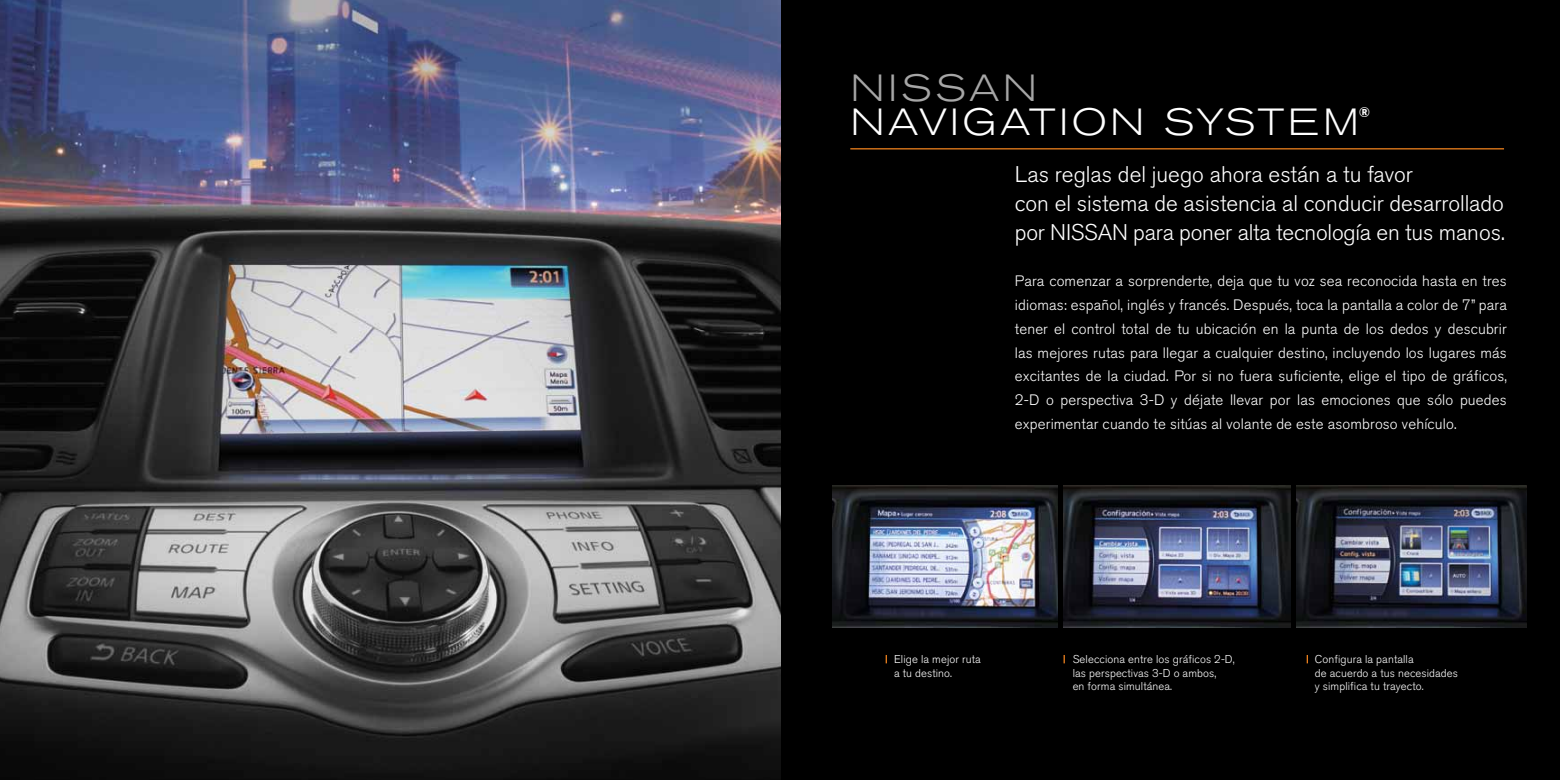
<style>
.page{position:relative;width:1560px;height:780px;background:#fff}
.page>*{position:absolute;margin:0;border:0;box-sizing:border-box;transform-origin:0 0}
.t1{font:300 expanded 37.5px "Akzidenz Grotesk BQ";letter-spacing:.11em;color:#fff}
.t2{font:300 expanded 37.5px "Akzidenz Grotesk BQ";letter-spacing:.11em;color:#a6a6a6}
.t3{font:300 22.5px/28.8px "Akzidenz Grotesk BQ";color:#fff}
.t4{font:300 15px/23.8px "Akzidenz Grotesk BQ";letter-spacing:.01em;color:#fff;text-align:justify}
.t5{font:700 13.88px "Akzidenz Grotesk BQ";color:#fff}
.t6{font:300 11.25px/13.8px "Akzidenz Grotesk BQ";letter-spacing:.01em;color:#fff}
</style>
<div class="page">
<div style="left:780px;top:0;width:779px;height:780px;background:#000"></div>
<img style="left:1063px;top:485px;width:227px;height:142px">
<img style="left:832px;top:485px;width:225px;height:142px">
<img style="left:0;top:0;width:780px;height:780px">
<img style="left:1296px;top:485px;width:230px;height:142px">
<hr style="left:850px;top:148px;width:653px;height:1px;background:#f6861f">
<h1 class="t2" style="left:850px;top:66px;width:187px">NISSAN</h1>
<p class="t5" style="left:1358px;top:104px;width:13px">®</p>
<h1 class="t1" style="left:850px;top:101px;width:509px">NAVIGATION SYSTEM</h1>
<h2 class="t3" style="left:1014px;top:161px;width:491px">Las reglas del juego ahora están a tu favor<br>con el sistema de asistencia al conducir desarrollado por NISSAN para poner alta tecnología en tus manos.</h2>
<p class="t4" style="left:1014px;top:269px;width:493px">Para comenzar a sorprenderte, deja que tu voz sea reconocida hasta en tres idiomas: español, inglés y francés. Después, toca la pantalla a color de 7” para tener el control total de tu ubicación en la punta de los dedos y descubrir las mejores rutas para llegar a cualquier destino, incluyendo los lugares más excitantes de la ciudad. Por si no fuera suficiente, elige el tipo de gráficos, 2-D o perspectiva 3-D y déjate llevar por las emociones que sólo puedes experimentar cuando te sitúas al volante de este asombroso vehículo.</p>
<p class="t6" style="left:1072px;top:652px;width:163px">Selecciona entre los gráficos 2-D, las perspectivas 3-D o ambos,<br>en forma simultánea.</p>
<p class="t6" style="left:894px;top:652px;width:88px">Elige la mejor ruta a tu destino.</p>
<p class="t6" style="left:1314px;top:652px;width:145px">Configura la pantalla<br>de acuerdo a tus necesidades y simplifica tu trayecto.</p>
</div>
